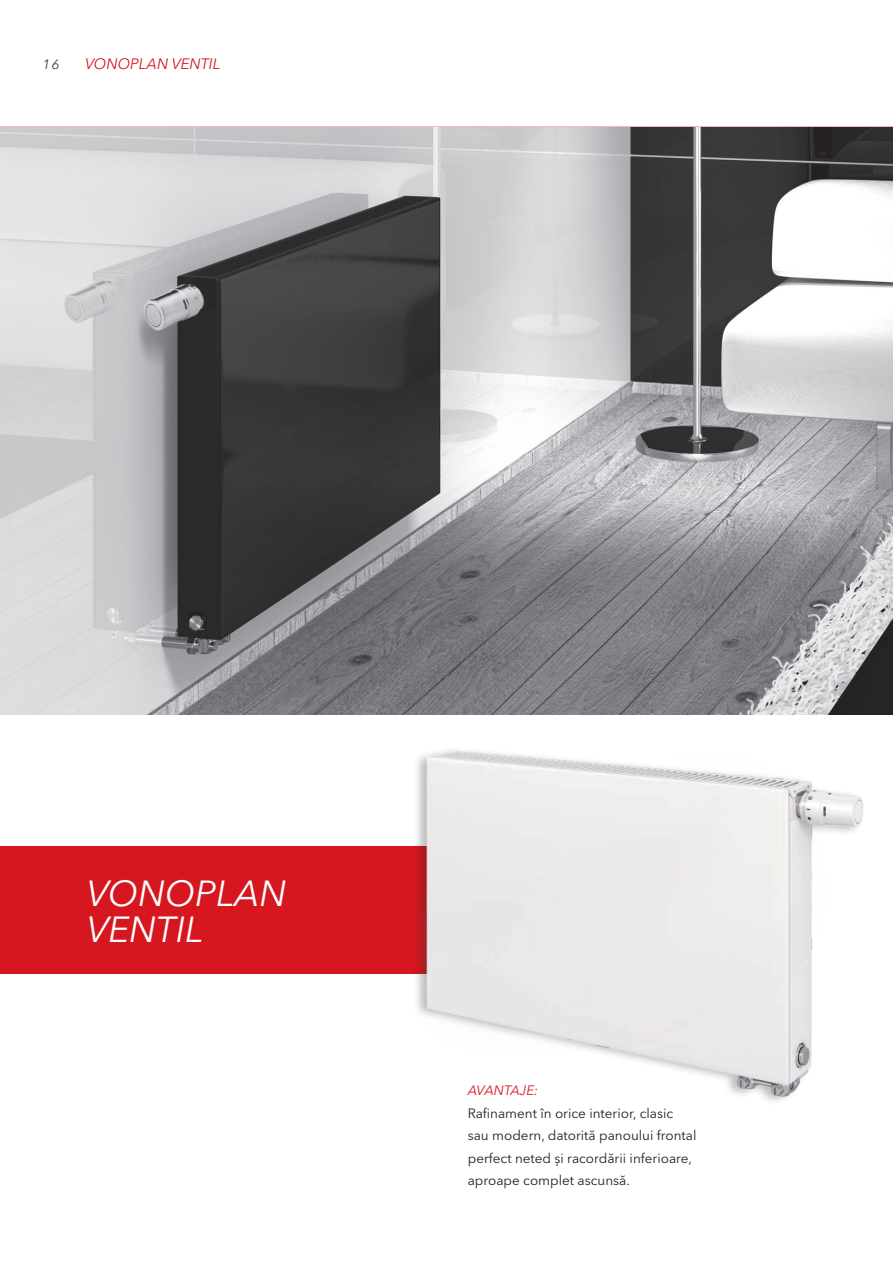
<style>
.page{position:relative;width:893px;height:1263px;background:#fff}
.page>*{position:absolute;margin:0;border:0;box-sizing:border-box;transform-origin:0 0}
.t1{font:italic 36px "Avenir Next LT Pro";color:#fff}
.t2{font:italic 15px "Avenir Next LT Pro";color:#d7171f}
.t3{font:13.5px/22.5px "Avenir Next LT Pro";color:#231f20}
.t4{font:italic 13.5px "Avenir Next LT Pro";color:#d7171f}
.t5{font:italic 13.5px "Avenir Next LT Pro";color:#3e3e3f}
</style>
<div class="page">
<hr style="left:0;top:127px;width:893px;height:1px;background:#d7171f">
<img style="left:0;top:128px;width:893px;height:586px">
<div style="left:0;top:846px;width:487px;height:128px;background:#d7171f"></div>
<div style="left:409px;top:745px;width:456px;height:361px;background:#231f20;opacity:.3"></div>
<img style="left:421px;top:745px;width:444px;height:357px">
<p class="t5" style="left:43px;top:56px;width:19px">16</p>
<p class="t2" style="left:85px;top:55px;width:137px">VONOPLAN VENTIL</p>
<p class="t1" style="left:87px;top:871px;width:201px">VONOPLAN</p>
<p class="t1" style="left:87px;top:907px;width:118px">VENTIL</p>
<p class="t4" style="left:468px;top:1082px;width:72px">AVANTAJE:</p>
<p class="t3" style="left:468px;top:1101px;width:230px">Rafinament în orice interior, clasic sau modern, datorită panoului frontal perfect neted și racordării inferioare, aproape complet ascunsă.</p>
</div>
